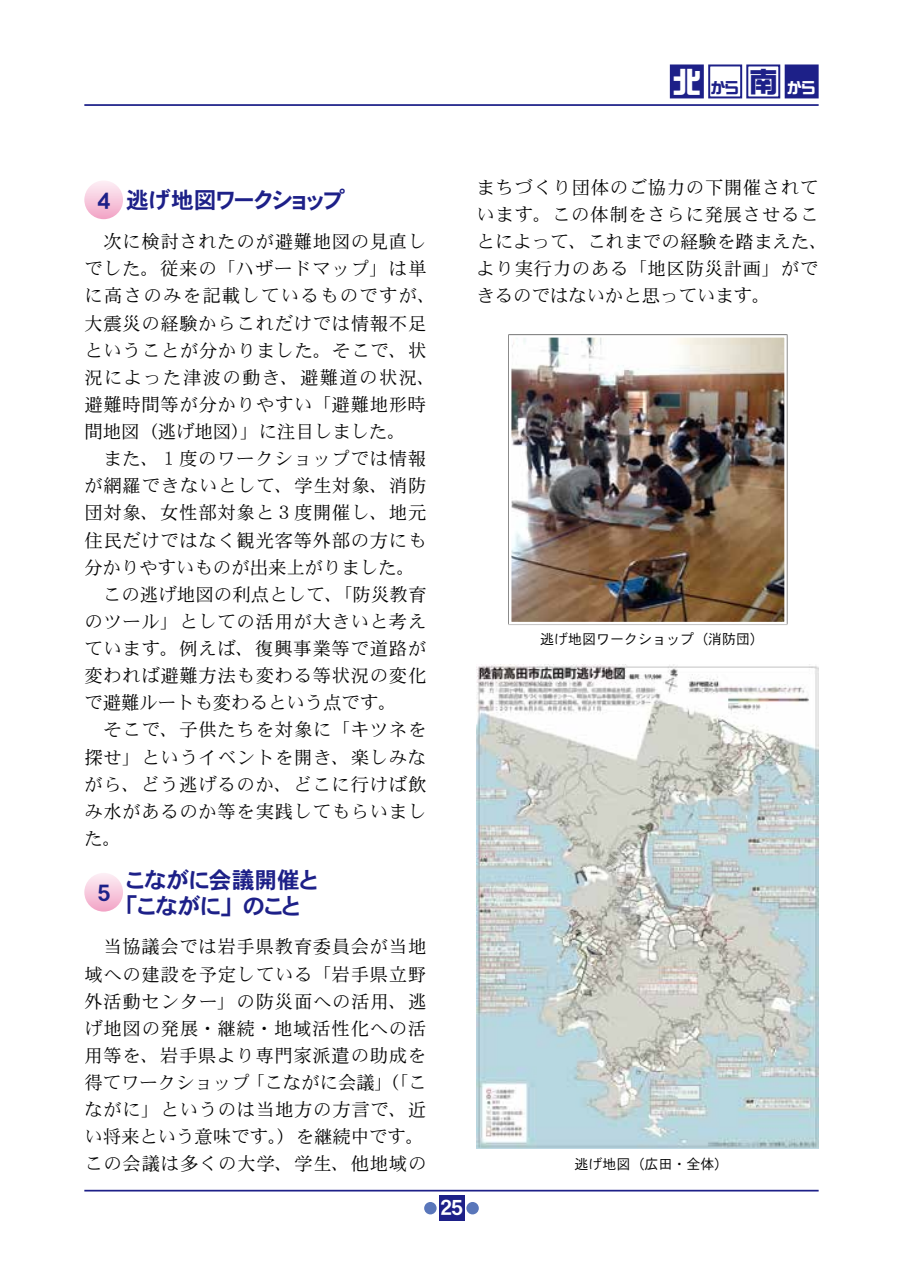
<style>
.page{position:relative;width:903px;height:1275px;background:#fff}
.page>*{position:absolute;margin:0;border:0;box-sizing:border-box;transform-origin:0 0}
.t1{font:22.75px/26.2px "DFHS Gothic W7 WING RKSJ H";color:#1d2088}
.t2{font:21px "DFHS Gothic W7 WING RKSJ H";color:#fff}
.t3{font:18.38px/27.1px "DFHS Mincho W3 WIN RKSJ H";letter-spacing:.035em;color:#000}
.t4{font:15.05px "DF So Gei W9 WING RKSJ H";color:#1d2088}
.t5{font:14px "DFHS Gothic W3 WIN RKSJ H";color:#000}
.s1{font-size:28.7px;color:#fff}
.s2{font-size:28.7px}
.s3{color:#fff}
</style>
<div class="page">
<hr style="left:84px;top:1190px;width:735px;height:1px;background:#1d2088">
<div style="left:439px;top:1196px;width:25px;height:25px;background:#1d2088"></div>
<div style="left:466px;top:1202px;width:13px;height:12px;background:#5976ba;border-radius:50%"></div>
<div style="left:424px;top:1202px;width:13px;height:12px;background:#5976ba;border-radius:50%"></div>
<hr style="left:84px;top:104px;width:735px;height:2px;background:#1d2088">
<div style="left:670px;top:64px;width:34px;height:34px;background:#1d2088;border:2px solid #1d2088"></div>
<div style="left:708px;top:64px;width:34px;height:34px;background:#fff;border:2px solid #1d2088"></div>
<div style="left:746px;top:64px;width:34px;height:34px;background:#fff;border:2px solid #1d2088"></div>
<div style="left:785px;top:64px;width:34px;height:34px;background:#1d2088;border:2px solid #1d2088"></div>
<div style="left:84px;top:180px;width:39px;height:39px;background:linear-gradient(to bottom,#fdf2f7,#f2a5c6);border-radius:19px"></div>
<div style="left:84px;top:873px;width:39px;height:39px;background:linear-gradient(to bottom,#fdeff5,#f2a6c7);border-radius:19px"></div>
<img style="left:512px;top:338px;width:272px;height:283px">
<div style="left:509px;top:335px;width:278px;height:289px;border:2px solid #fff"></div>
<img style="left:477px;top:665px;width:342px;height:484px">
<p class="t4" style="left:672px;top:80px;width:144px"><span class="s1">北</span>から<span class="s2">南</span><span class="s3">から</span></p>
<p class="t1" style="left:98px;top:187px;width:249px">４ 逃げ地図ワークショップ</p>
<p class="t3" style="left:84px;top:229px;width:353px">　次に検討されたのが避難地図の見直しでした。従来の「ハザードマップ」は単に高さのみを記載しているものですが、大震災の経験からこれだけでは情報不足ということが分かりました。そこで、状況によった津波の動き、避難道の状況、避難時間等が分かりやすい「避難地形時間地図（逃げ地図）」に注目しました。<br>　また、１度のワークショップでは情報が網羅できないとして、学生対象、消防団対象、女性部対象と３度開催し、地元住民だけではなく観光客等外部の方にも分かりやすいものが出来上がりました。　この逃げ地図の利点として、「防災教育のツール」としての活用が大きいと考えています。例えば、復興事業等で道路が変われば避難方法も変わる等状況の変化で避難ルートも変わるという点です。<br>　そこで、子供たちを対象に「キツネを探せ」というイベントを開き、楽しみながら、どう逃げるのか、どこに行けば飲み水があるのか等を実践してもらいました。</p>
<p class="t1" style="left:98px;top:880px;width:14px">５</p>
<p class="t1" style="left:126px;top:867px;width:193px">こながに会議開催と「こながに」のこと</p>
<p class="t3" style="left:84px;top:934px;width:344px;text-align:justify">　当協議会では岩手県教育委員会が当地域への建設を予定している「岩手県立野外活動センター」の防災面への活用、逃げ地図の発展・継続・地域活性化への活用等を、岩手県より専門家派遣の助成を得てワークショップ「こながに会議」（「こながに」というのは当地方の方言で、近い将来という意味です。）を継続中です。この会議は多くの大学、学生、他地域の</p>
<p class="t2" style="left:440px;top:1197px;width:24px">25</p>
<p class="t3" style="left:476px;top:174px;width:353px">まちづくり団体のご協力の下開催されています。この体制をさらに発展させることによって、これまでの経験を踏まえた、より実行力のある「地区防災計画」ができるのではないかと思っています。</p>
<p class="t5" style="left:540px;top:632px;width:225px">逃げ地図ワークショップ（消防団）</p>
<p class="t5" style="left:574px;top:1157px;width:155px">逃げ地図（広田・全体）</p>
</div>
